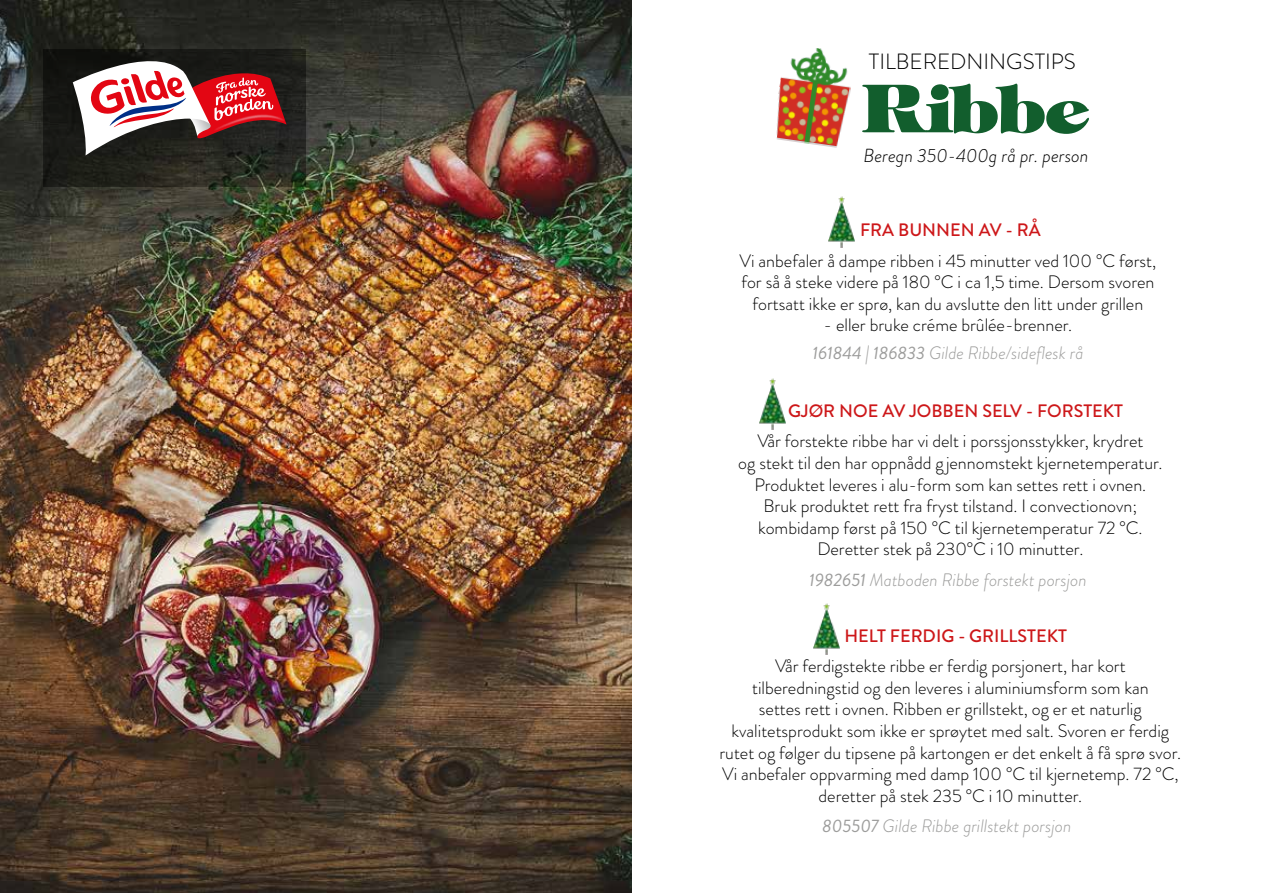
<style>
.page{position:relative;width:1263px;height:893px;background:#fff}
.page>*{position:absolute;margin:0;border:0;box-sizing:border-box;transform-origin:0 0}
.t1{font:66.3px "VPS An Giang Thuong";color:#125e2d}
.t2{font:300 22.05px "Brandon Grotesque";color:#000}
.t3{font:italic 300 18.9px "Brandon Grotesque";color:#000}
.t4{font:300 18px/21.6px "Brandon Grotesque";color:#000;text-align:center}
.t5{font:italic 300 18px "Brandon Grotesque";color:#9d9d9c}
.t6{font:500 18px "Brandon Grotesque";color:#cd1719}
.s1{font-weight:400}
</style>
<div class="page">
<img style="left:0;top:0;width:631px;height:893px">
<img style="left:44px;top:49px;width:261px;height:137px">
<img style="left:286px;top:92px;width:21px;height:61px">
<svg style="left:73px;top:44px;width:213px;height:111px"></svg>
<img style="left:776px;top:48px;width:75px;height:100px">
<img style="left:828px;top:196px;width:26px;height:51px">
<img style="left:759px;top:379px;width:26px;height:51px">
<img style="left:813px;top:604px;width:26px;height:51px">
<p class="t2" style="left:869px;top:46px;width:208px">TILBEREDNINGSTIPS</p>
<h1 class="t1" style="left:863px;top:53px;width:226px">Ribbe</h1>
<p class="t3" style="left:863px;top:142px;width:226px">Beregn 350-400g rå pr. person</p>
<p class="t6" style="left:860px;top:217px;width:182px">FRA BUNNEN AV - RÅ</p>
<p class="t4" style="left:740px;top:250px;width:418px">Vi anbefaler å dampe ribben i 45 minutter ved 100 °C først, for så å steke videre på 180 °C i ca 1,5 time. Dersom svoren fortsatt ikke er sprø, kan du avslutte den litt under grillen</p>
<p class="t4" style="left:823px;top:314px;width:250px">- eller bruke créme brûlée-brenner.</p>
<p class="t5" style="left:812px;top:341px;width:273px"><span class="s1">161844 | 186833</span> Gilde Ribbe/sideflesk rå</p>
<p class="t6" style="left:788px;top:398px;width:336px">GJØR NOE AV JOBBEN SELV - FORSTEKT</p>
<p class="t4" style="left:738px;top:430px;width:426px">Vår forstekte ribbe har vi delt i porssjonsstykker, krydret<br>og stekt til den har oppnådd g jennomstekt kjernetemperatur.<br>Produktet leveres i alu-form som kan settes rett i ovnen.<br>Bruk produktet rett fra fryst tilstand. I convectionovn; kombidamp først på 150 °C til kjernetemperatur 72 °C.<br>Deretter stek på 230°C i 10 minutter.</p>
<p class="t5" style="left:809px;top:567px;width:279px"><span class="s1">1982651</span> Matboden Ribbe forstekt porsjon</p>
<p class="t6" style="left:844px;top:623px;width:224px">HELT FERDIG - GRILLSTEKT</p>
<p class="t4" style="left:719px;top:655px;width:463px">Vår ferdigstekte ribbe er ferdig porsjonert, har kort tilberedningstid og den leveres i aluminiumsform som kan<br>settes rett i ovnen. Ribben er grillstekt, og er et naturlig kvalitetsprodukt som ikke er sprøytet med salt. Svoren er ferdig rutet og følger du tipsene på kartongen er det enkelt å få sprø svor.<br>Vi anbefaler oppvarming med damp 100 °C til kjernetemp. 72 °C, deretter på stek 235 °C i 10 minutter.</p>
<p class="t5" style="left:822px;top:813px;width:251px"><span class="s1">805507</span> Gilde Ribbe grillstekt porsjon</p>
</div>
